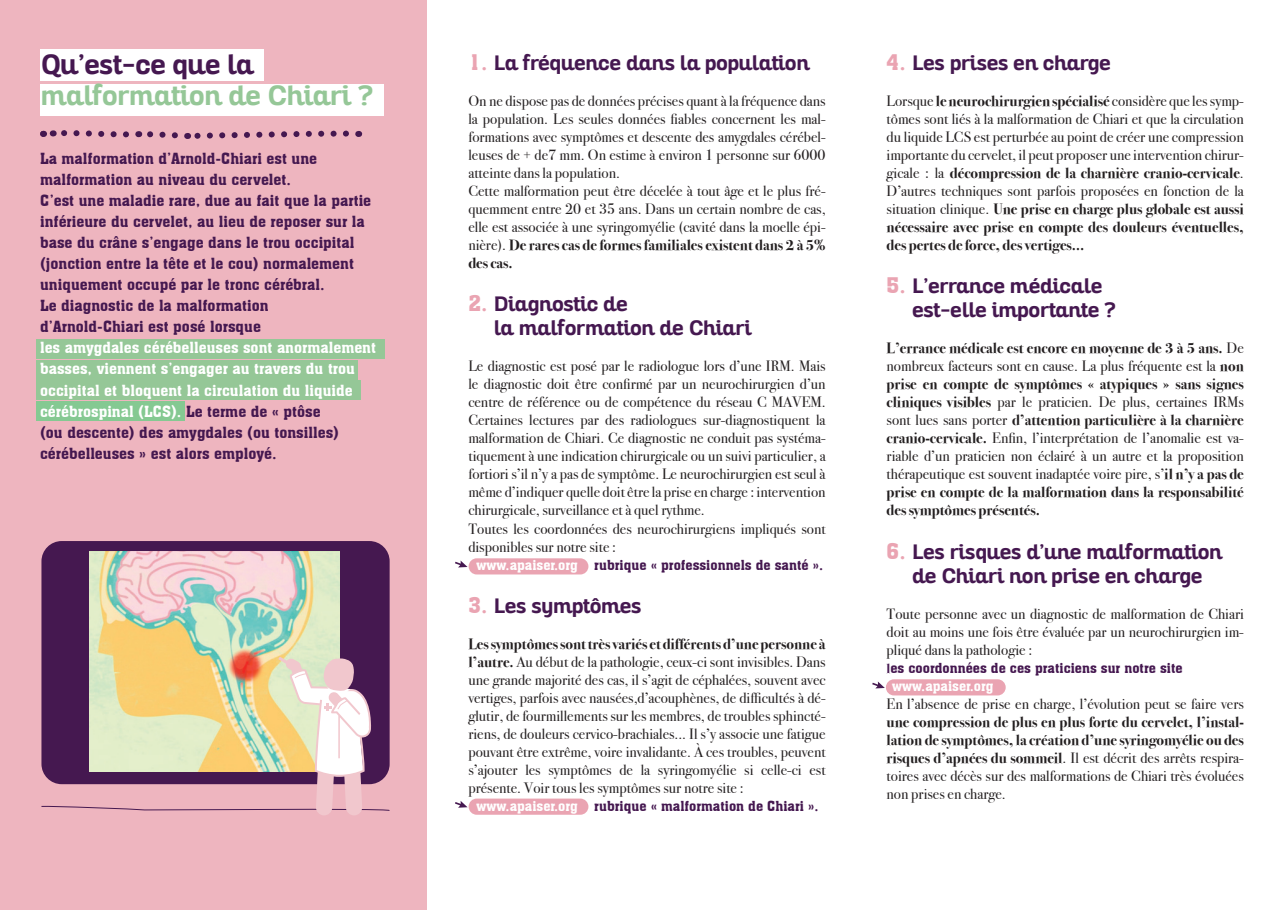
<style>
.page{position:relative;width:1280px;height:910px;background:#fff}
.page>*{position:absolute;margin:0;border:0;box-sizing:border-box;transform-origin:0 0}
.grand_titre{font:700 27px "Altair";color:#95c797}
.grand_titre-2{font:700 27px "Altair";color:#451850}
.petit_titre{font:700 20.25px "Altair";color:#451850}
.fond_texte{font:15px/18px "Bodoni Svty Two ITCTT";color:#231f20;text-align:justify}
.fond_texte-2{font:700 15px/18px "Bodoni Svty Two ITCTT";color:#231f20;text-align:justify}
.fond_texte-3{font:15px/21px "Aachen BT";color:#451850}
.fond_texte-4{font:15px/21px "Aachen BT";color:#fff}
.fond_texte-5{font:13.5px "Aachen BT";color:#451850}
.fond_texte-6{font:13.5px "Aachen BT";color:#fff}
.s1{color:#451850}
.s2{font-family:"Aachen BT";font-weight:400;font-size:21px;color:#eaa4b2}
.s3{font-weight:700}
.s4{color:#fff}
.s5{font-weight:400}
.s6{font-family:"Bodoni Svty Two ITCTT";font-weight:700}
</style>
<div class="page">
<div style="left:0;top:0;width:426px;height:910px;background:#eeb5bf"></div>
<div style="left:36px;top:339px;width:348px;height:19px;background:#95c797"></div>
<div style="left:36px;top:360px;width:321px;height:19px;background:#95c797"></div>
<div style="left:36px;top:381px;width:325px;height:19px;background:#95c797"></div>
<div style="left:36px;top:401px;width:149px;height:19px;background:#85c992"></div>
<svg style="left:455px;top:560px;width:13px;height:7px"></svg>
<div style="left:469px;top:558px;width:119px;height:16px;background:#eaa4b2;border-radius:8px"></div>
<svg style="left:455px;top:801px;width:13px;height:7px"></svg>
<div style="left:469px;top:799px;width:119px;height:16px;background:#eaa4b2;border-radius:8px"></div>
<svg style="left:872px;top:681px;width:13px;height:7px"></svg>
<div style="left:886px;top:679px;width:120px;height:16px;background:#eaa4b2;border-radius:8px"></div>
<div style="left:40px;top:49px;width:224px;height:32px;background:#fff"></div>
<div style="left:40px;top:84px;width:343px;height:32px;background:#fff"></div>
<svg style="left:187px;top:130px;width:162px;height:9px"></svg>
<svg style="left:138px;top:131px;width:40px;height:8px"></svg>
<svg style="left:40px;top:130px;width:89px;height:8px"></svg>
<div style="left:44px;top:543px;width:343px;height:239px;background:#451850;border-radius:18px"></div>
<img style="left:90px;top:551px;width:249px;height:105px">
<div style="left:41px;top:541px;width:349px;height:243px;border:4px solid #451850;border-radius:18px"></div>
<svg style="left:41px;top:656px;width:349px;height:159px"></svg>
<p class="grand_titre-2" style="left:41px;top:47px;width:214px">Qu’est-ce que la</p>
<p class="grand_titre" style="left:41px;top:78px;width:333px">malformation de Chiari ?</p>
<p class="fond_texte-3" style="left:40px;top:148px;width:279px">La malformation d’Arnold-Chiari est une</p>
<p class="fond_texte-3" style="left:40px;top:169px;width:252px">malformation au niveau du cervelet.</p>
<p class="fond_texte-3" style="left:40px;top:190px;width:333px">C’est une maladie rare, due au fait que la partie inférieure du cervelet, au lieu de reposer sur la base du crâne s’engage dans le trou occipital (jonction entre la tête et le cou) normalement uniquement occupé par le tronc cérébral.</p>
<p class="fond_texte-3" style="left:40px;top:295px;width:230px">Le diagnostic de la malformation</p>
<p class="fond_texte-3" style="left:40px;top:316px;width:222px">d’Arnold-Chiari est posé lorsque</p>
<p class="fond_texte-4" style="left:40px;top:337px;width:337px">les amygdales cérébelleuses sont anormalement basses, viennent s’engager au travers du trou occipital et bloquent la circulation du liquide cérébrospinal (LCS). <span class="s1">Le terme de « ptôse</span></p>
<p class="fond_texte-3" style="left:40px;top:421px;width:300px">(ou descente) des amygdales (ou tonsilles)</p>
<p class="fond_texte-3" style="left:40px;top:442px;width:238px">cérébelleuses » est alors employé.</p>
<p class="petit_titre" style="left:468px;top:50px;width:343px"><span class="s2">1.</span> La fréquence dans la population</p>
<p class="fond_texte" style="left:468px;top:90px;width:359px">On ne dispose pas de données précises quant à la fréquence dans la population. Les seules données fiables concernent les mal&shy;formations avec symptômes et descente des amygdales cérébel&shy;leuses de + de7 mm. On estime à environ 1 personne sur 6000 atteinte dans la population.</p>
<p class="fond_texte" style="left:468px;top:180px;width:359px">Cette malformation peut être décelée à tout âge et le plus fré&shy;quemment entre 20 et 35 ans. Dans un certain nombre de cas, elle est associée à une syringomyélie (cavité dans la moelle épi&shy;nière). <span class="s3">De rares cas de formes familiales existent dans 2 à 5% des cas.</span></p>
<p class="petit_titre" style="left:468px;top:291px;width:161px"><span class="s2">2.</span> Diagnostic de</p>
<p class="petit_titre" style="left:494px;top:315px;width:259px">la malformation de Chiari</p>
<p class="fond_texte" style="left:468px;top:356px;width:359px">Le diagnostic est posé par le radiologue lors d’une IRM. Mais le diagnostic doit être confirmé par un neurochirurgien d’un centre de référence ou de compétence du réseau C MAVEM.<br>Certaines lectures par des radiologues sur-diagnostiquent la malformation de Chiari. Ce diagnostic ne conduit pas systéma&shy;tiquement à une indication chirurgicale ou un suivi particulier, a fortiori s’il n’y a pas de symptôme. Le neurochirurgien est seul à même d’indiquer quelle doit être la prise en charge : intervention chirurgicale, surveillance et à quel rythme.</p>
<p class="fond_texte" style="left:468px;top:518px;width:359px">Toutes les coordonnées des neurochirurgiens impliqués sont disponibles sur notre site :</p>
<p class="fond_texte-5" style="left:477px;top:556px;width:348px"><span class="s4">www.apaiser.org</span> rubrique « professionnels de santé ».</p>
<p class="petit_titre" style="left:468px;top:592px;width:175px"><span class="s2">3.</span> Les symptômes</p>
<p class="fond_texte" style="left:468px;top:633px;width:359px"><span class="s3">Les symptômes sont très variés et différents d’une personne à l’autre.</span> Au début de la pathologie, ceux-ci sont invisibles. Dans une grande majorité des cas, il s’agit de céphalées, souvent avec vertiges, parfois avec nausées,d’acouphènes, de difficultés à dé&shy;glutir, de fourmillements sur les membres, de troubles sphincté&shy;riens, de douleurs cervico-brachiales... Il s’y associe une fatigue pouvant être extrême, voire invalidante. À ces troubles, peuvent s’ajouter les symptômes de la syringomyélie si celle-ci est présente. Voir tous les symptômes sur notre site :</p>
<p class="fond_texte-5" style="left:477px;top:797px;width:343px"><span class="s4">www.apaiser.org</span> rubrique « malformation de Chiari ».</p>
<p class="petit_titre" style="left:887px;top:50px;width:226px"><span class="s2">4.</span> Les prises en charge</p>
<p class="fond_texte" style="left:887px;top:90px;width:359px">Lorsque <span class="s3">le neurochirurgien spécialisé</span> considère que les symp&shy;tômes sont liés à la malformation de Chiari et que la circulation du liquide LCS est perturbée au point de créer une compression importante du cervelet, il peut proposer une intervention chirur&shy;gicale : la <span class="s3">décompression de la charnière cranio-cervicale</span>.<br>D’autres techniques sont parfois proposées en fonction de la situation clinique. <span class="s3">Une prise en charge plus globale est aussi nécessaire avec prise en compte des douleurs éventuelles, des pertes de force, des vertiges…</span></p>
<p class="petit_titre" style="left:887px;top:273px;width:217px"><span class="s2">5.</span> L’errance médicale</p>
<p class="petit_titre" style="left:912px;top:297px;width:205px">est-elle importante ?</p>
<p class="fond_texte-2" style="left:887px;top:338px;width:359px">L’errance médicale est encore en moyenne de 3 à 5 ans. <span class="s5">De nombreux facteurs sont en cause. La plus fréquente est la</span> non prise en compte de symptômes « atypiques » sans signes cliniques visibles <span class="s5">par le praticien. De plus, certaines IRMs sont lues sans porter</span> d’attention particulière à la charnière cranio-cervicale. <span class="s5">Enfin, l’interprétation de l’anomalie est va&shy;riable d’un praticien non éclairé à un autre et la proposition thérapeutique est souvent inadaptée voire pire, s’</span>il n’y a pas de prise en compte de la malformation dans la responsabilité des symptômes présentés.</p>
<p class="petit_titre" style="left:887px;top:538px;width:337px"><span class="s2">6.</span> Les risques d’une malformation</p>
<p class="petit_titre" style="left:912px;top:563px;width:291px">de Chiari non prise en charge</p>
<p class="fond_texte" style="left:887px;top:603px;width:359px">Toute personne avec un diagnostic de malformation de Chiari doit au moins une fois être évaluée par un neurochirurgien im&shy;pliqué dans la pathologie :</p>
<p class="fond_texte-5" style="left:887px;top:660px;width:297px"><span class="s6">l</span>es coordonnées de ces praticiens sur notre site</p>
<p class="fond_texte-6" style="left:892px;top:678px;width:103px">www.apaiser.org</p>
<p class="fond_texte" style="left:887px;top:693px;width:359px">En l’absence de prise en charge, l’évolution peut se faire vers <span class="s3">une compression de plus en plus forte du cervelet, l’instal&shy;lation de symptômes, la création d’une syringomyélie ou des risques d’apnées du sommeil</span>. Il est décrit des arrêts respira&shy;toires avec décès sur des malformations de Chiari très évoluées non prises en charge.</p>
</div>
